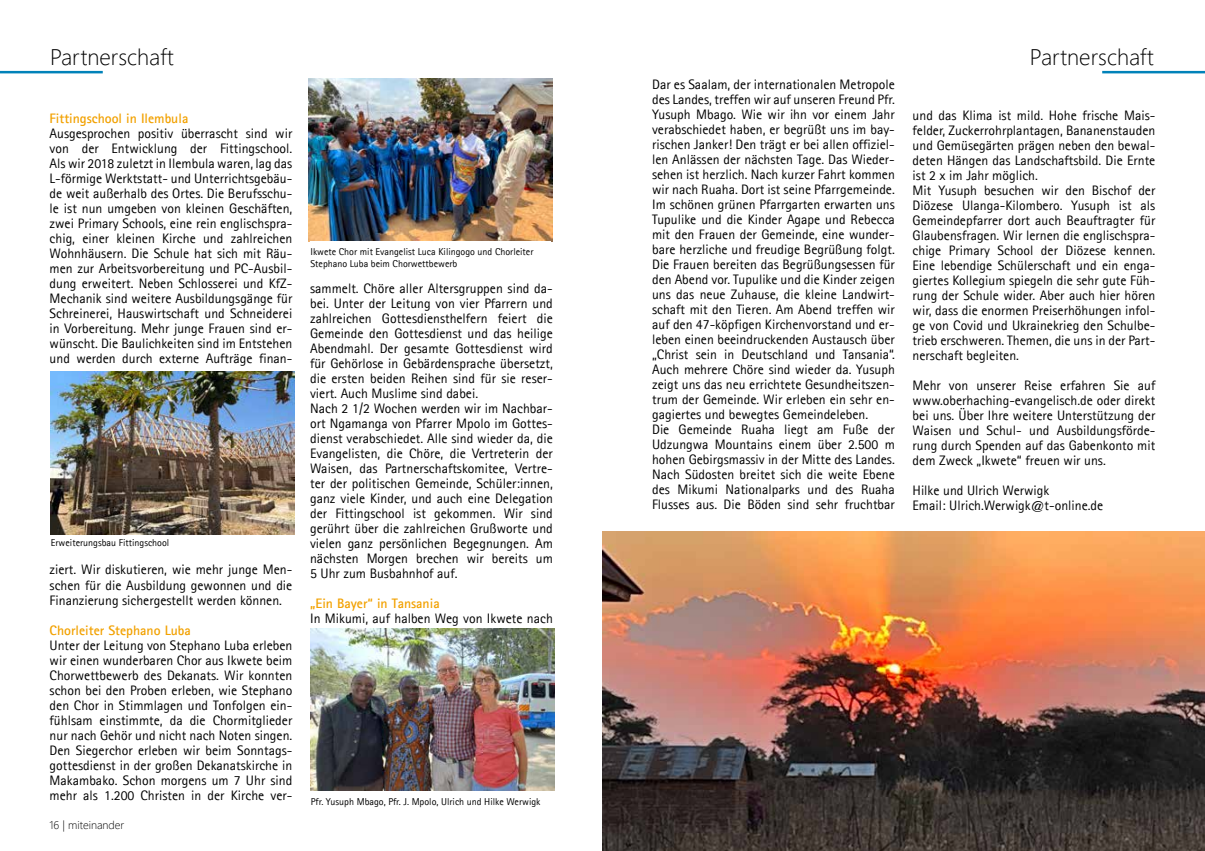
<style>
.page{position:relative;width:1205px;height:851px;background:#fff}
.page>*{position:absolute;margin:0;border:0;box-sizing:border-box;transform-origin:0 0}
.t1{font:300 22.5px "Segoe UI";color:#000}
.t2{font:13.75px/15px "Agfa Rotis Sans Serif";color:#000;text-align:justify}
.t3{font:700 13.75px "Agfa Rotis Sans Serif";color:#f2a100}
.t4{font:300 11.25px "Segoe UI";color:#000}
.t5{font:10px/12px "Agfa Rotis Sans Serif";color:#000}
</style>
<div class="page">
<hr style="left:0;top:71px;width:103px;height:2px;background:#0082b9">
<hr style="left:1102px;top:71px;width:103px;height:2px;background:#0082b9">
<img style="left:50px;top:371px;width:244px;height:163px">
<img style="left:309px;top:78px;width:244px;height:164px">
<img style="left:310px;top:628px;width:244px;height:162px">
<img style="left:602px;top:531px;width:603px;height:319px">
<h1 class="t1" style="left:50px;top:36px;width:125px">Partnerschaft</h1>
<p class="t3" style="left:50px;top:110px;width:140px">Fittingschool in Ilembula</p>
<p class="t2" style="left:50px;top:126px;width:244px">Ausgesprochen positiv überrascht sind wir von der Entwicklung der Fittingschool.<br>Als wir 2018 zuletzt in Ilembula waren, lag das L-förmige Werktstatt- und Unterrichtsgebäu&shy;de weit außerhalb des Ortes. Die Berufsschu&shy;le ist nun umgeben von kleinen Geschäften, zwei Primary Schools, eine rein englischspra&shy;chig, einer kleinen Kirche und zahlreichen Wohnhäusern. Die Schule hat sich mit Räu&shy;men zur Arbeitsvorbereitung und PC-Ausbil&shy;dung erweitert. Neben Schlosserei und KfZ-Mechanik sind weitere Ausbildungsgänge für Schreinerei, Hauswirtschaft und Schneiderei in Vorbereitung. Mehr junge Frauen sind er&shy;wünscht. Die Baulichkeiten sind im Entstehen und werden durch externe Aufträge finan-</p>
<p class="t5" style="left:51px;top:536px;width:120px">Erweiterungsbau Fittingschool</p>
<p class="t2" style="left:50px;top:562px;width:244px">ziert. Wir diskutieren, wie mehr junge Men&shy;schen für die Ausbildung gewonnen und die Finanzierung sichergestellt werden können.</p>
<p class="t3" style="left:50px;top:621px;width:143px">Chorleiter Stephano Luba</p>
<p class="t2" style="left:50px;top:637px;width:244px">Unter der Leitung von Stephano Luba erleben wir einen wunderbaren Chor aus Ikwete beim Chorwettbewerb des Dekanats. Wir konnten schon bei den Proben erleben, wie Stephano den Chor in Stimmlagen und Tonfolgen ein&shy;fühlsam einstimmte, da die Chormitglieder nur nach Gehör und nicht nach Noten singen.<br>Den Siegerchor erleben wir beim Sonntags&shy;gottesdienst in der großen Dekanatskirche in Makambako. Schon morgens um 7 Uhr sind mehr als 1.200 Christen in der Kirche ver-</p>
<p class="t4" style="left:50px;top:814px;width:76px">16 | miteinander</p>
<p class="t5" style="left:310px;top:245px;width:225px">Ikwete Chor mit Evangelist Luca Kilingogo und Chorleiter<br>Stephano Luba beim Chorwettbewerb</p>
<p class="t2" style="left:310px;top:281px;width:244px;text-align:left">sammelt. Chöre aller Altersgruppen sind da&shy;bei. Unter der Leitung von vier Pfarrern und zahlreichen Gottesdiensthelfern feiert die Gemeinde den Gottesdienst und das heilige Abendmahl. Der gesamte Gottesdienst wird für Gehörlose in Gebärdensprache übersetzt, die ersten beiden Reihen sind für sie reser&shy;viert. Auch Muslime sind dabei.<br>Nach 2 1/2 Wochen werden wir im Nachbar&shy;ort Ngamanga von Pfarrer Mpolo im Gottes&shy;dienst verabschiedet. Alle sind wieder da, die Evangelisten, die Chöre, die Vertreterin der Waisen, das Partnerschaftskomitee, Vertre&shy;ter der politischen Gemeinde, Schüler:innen, ganz viele Kinder, und auch eine Delegation der Fittingschool ist gekommen. Wir sind gerührt über die zahlreichen Grußworte und vielen ganz persönlichen Begegnungen. Am nächsten Morgen brechen wir bereits um 5 Uhr zum Busbahnhof auf.</p>
<p class="t3" style="left:310px;top:595px;width:131px">„Ein Bayer“ in Tansania</p>
<p class="t2" style="left:310px;top:611px;width:244px">In Mikumi, auf halben Weg von Ikwete nach</p>
<p class="t5" style="left:311px;top:795px;width:231px">Pfr. Yusuph Mbago, Pfr. J. Mpolo, Ulrich und Hilke Werwigk</p>
<p class="t2" style="left:652px;top:76px;width:244px;text-align:left">Dar es Saalam, der internationalen Metropole des Landes, treffen wir auf unseren Freund Pfr.<br>Yusuph Mbago. Wie wir ihn vor einem Jahr verabschiedet haben, er begrüßt uns im bay&shy;rischen Janker! Den trägt er bei allen offiziel&shy;len Anlässen der nächsten Tage. Das Wieder&shy;sehen ist herzlich. Nach kurzer Fahrt kommen wir nach Ruaha. Dort ist seine Pfarrgemeinde.<br>Im schönen grünen Pfarrgarten erwarten uns Tupulike und die Kinder Agape und Rebecca mit den Frauen der Gemeinde, eine wunder&shy;bare herzliche und freudige Begrüßung folgt.<br>Die Frauen bereiten das Begrüßungsessen für den Abend vor. Tupulike und die Kinder zeigen uns das neue Zuhause, die kleine Landwirt&shy;schaft mit den Tieren. Am Abend treffen wir auf den 47-köpfigen Kirchenvorstand und er&shy;leben einen beeindruckenden Austausch über „Christ sein in Deutschland und Tansania“.<br>Auch mehrere Chöre sind wieder da. Yusuph zeigt uns das neu errichtete Gesundheitszen&shy;trum der Gemeinde. Wir erleben ein sehr en&shy;gagiertes und bewegtes Gemeindeleben.<br>Die Gemeinde Ruaha liegt am Fuße der Udzungwa Mountains einem über 2.500 m hohen Gebirgsmassiv in der Mitte des Landes.<br>Nach Südosten breitet sich die weite Ebene des Mikumi Nationalparks und des Ruaha Flusses aus. Die Böden sind sehr fruchtbar</p>
<h1 class="t1" style="left:1030px;top:36px;width:125px">Partnerschaft</h1>
<p class="t2" style="left:912px;top:107px;width:244px;text-align:left">und das Klima ist mild. Hohe frische Mais&shy;felder, Zuckerrohrplantagen, Bananenstauden und Gemüsegärten prägen neben den bewal&shy;deten Hängen das Landschaftsbild. Die Ernte ist 2 x im Jahr möglich.<br>Mit Yusuph besuchen wir den Bischof der Diözese Ulanga-Kilombero. Yusuph ist als Gemeindepfarrer dort auch Beauftragter für Glaubensfragen. Wir lernen die englischspra&shy;chige Primary School der Diözese kennen.<br>Eine lebendige Schülerschaft und ein enga&shy;giertes Kollegium spiegeln die sehr gute Füh&shy;rung der Schule wider. Aber auch hier hören wir, dass die enormen Preiserhöhungen infol&shy;ge von Covid und Ukrainekrieg den Schulbe&shy;trieb erschweren. Themen, die uns in der Part&shy;nerschaft begleiten.</p>
<p class="t2" style="left:912px;top:377px;width:244px">Mehr von unserer Reise erfahren Sie auf www.oberhaching-evangelisch.de oder direkt bei uns. Über Ihre weitere Unterstützung der Waisen und Schul- und Ausbildungsförde&shy;rung durch Spenden auf das Gabenkonto mit dem Zweck „Ikwete“ freuen wir uns.</p>
<p class="t2" style="left:912px;top:482px;width:192px">Hilke und Ulrich Werwigk<br>Email: Ulrich.Werwigk@t-online.de</p>
</div>
